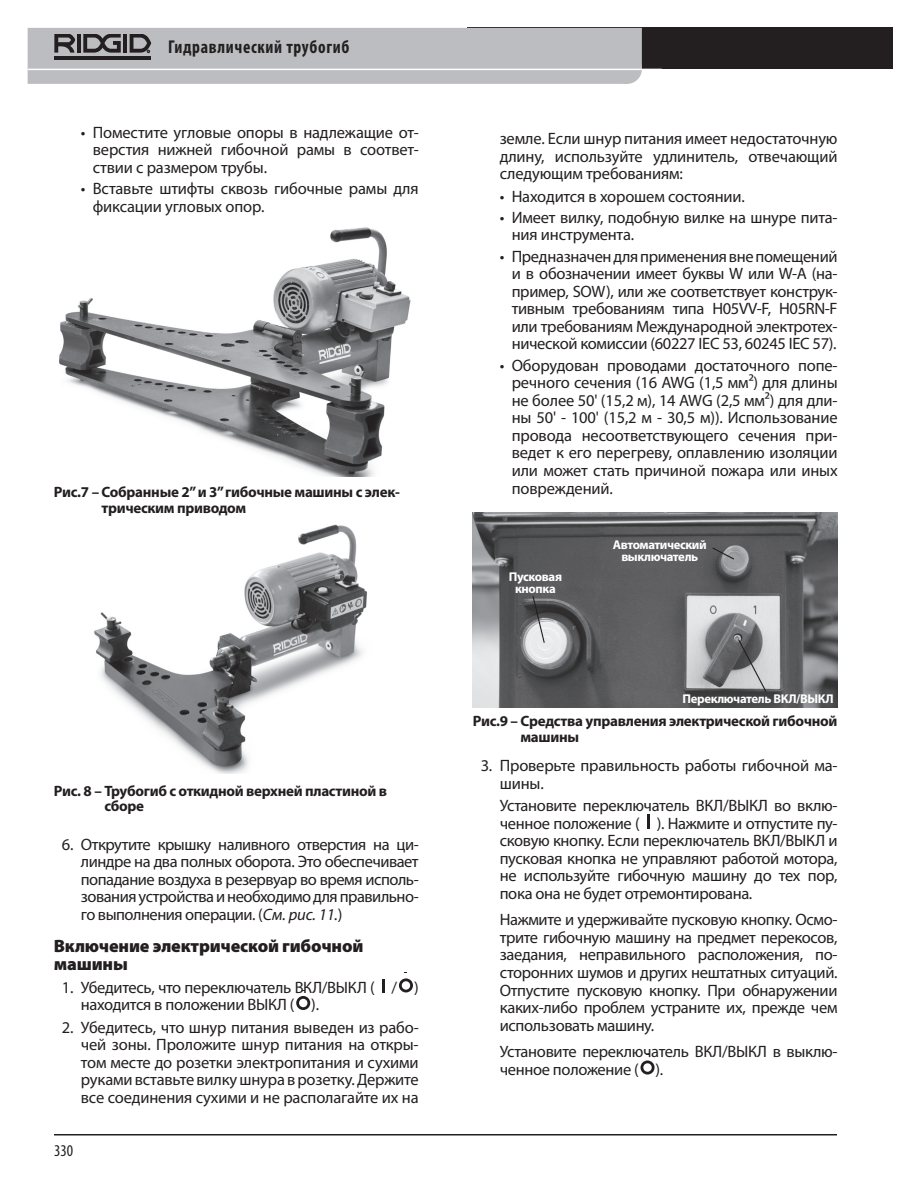
<style>
.page{position:relative;width:918px;height:1188px;background:#fff}
.page>*{position:absolute;margin:0;border:0;box-sizing:border-box;transform-origin:0 0}
.t1{font:700 condensed 18.6px "Myriad Pro";letter-spacing:.04em;color:#231f20;scale:.94 1}
.t2{font:900 17.85px/18px "Myriad Pro";letter-spacing:-.01em;color:#231f20}
.t3{font:16.5px/17.5px "Myriad Pro";letter-spacing:-.015em;color:#231f20;text-align:justify}
.t4{font:condensed 16.5px "Myriad Pro";color:#231f20}
.t5{font:700 15px/15.9px "Myriad Pro";letter-spacing:-.02em;color:#231f20}
.t6{font:700 12.75px/12.8px "Myriad Pro";letter-spacing:-.03em;color:#fff;text-align:center}
.s1{font-style:italic}
</style>
<div class="page">
<div style="left:467px;top:28px;width:425px;height:41px;background:#231f20"></div>
<svg style="left:28px;top:28px;width:614px;height:56px;background:#b7b8bb"></svg>
<hr style="left:54px;top:1134px;width:783px;height:2px;background:#231f20">
<img style="left:59px;top:227px;width:352px;height:249px">
<img style="left:94px;top:524px;width:273px;height:249px">
<hr style="left:382px;top:979px;width:3px;height:14px;background:#231f20">
<svg style="left:399px;top:972px;width:14px;height:20px"></svg>
<svg style="left:296px;top:990px;width:14px;height:20px"></svg>
<img style="left:473px;top:512px;width:365px;height:196px">
<svg style="left:532px;top:595px;width:14px;height:49px"></svg>
<svg style="left:711px;top:546px;width:24px;height:15px"></svg>
<svg style="left:737px;top:638px;width:30px;height:55px;background:#919294"></svg>
<hr style="left:647px;top:814px;width:3px;height:14px;background:#231f20">
<svg style="left:641px;top:1060px;width:14px;height:15px"></svg>
<p class="t1" style="left:168px;top:35px;width:194px">Гидравлический трубогиб</p>
<p class="t3" style="left:93px;top:123px;width:327px;text-indent:-12px">• Поместите угловые опоры в надлежащие от&shy;верстия нижней гибочной рамы в соответ&shy;ствии с размером трубы.</p>
<p class="t3" style="left:93px;top:180px;width:327px;text-indent:-12px">• Вставьте штифты сквозь гибочные рамы для фиксации угловых опор.</p>
<p class="t5" style="left:102px;top:483px;width:300px;text-indent:-48px">Рис.7 – Собранные 2” и 3” гибочные машины с элек&shy;трическим приводом</p>
<p class="t5" style="left:104px;top:782px;width:284px;text-indent:-50px">Рис. 8 – Трубогиб с откидной верхней пластиной в сборе</p>
<p class="t3" style="left:81px;top:835px;width:339px;text-indent:-19px">6. Открутите крышку наливного отверстия на ци&shy;линдре на два полных оборота. Это обеспечивает попадание воздуха в резервуар во время исполь&shy;зования устройства и необходимо для правильно&shy;го выполнения операции. (<span class="s1">См. рис. 11.</span>)</p>
<p class="t2" style="left:54px;top:937px;width:311px">Включение электрической гибочной машины</p>
<p class="t3" style="left:81px;top:978px;width:339px;text-indent:-19px">1. Убедитесь, что переключатель ВКЛ/ВЫКЛ ( / ) находится в положении ВЫКЛ ( ).</p>
<p class="t3" style="left:81px;top:1018px;width:339px;text-indent:-19px">2. Убедитесь, что шнур питания выведен из рабо&shy;чей зоны. Проложите шнур питания на откры&shy;том месте до розетки электропитания и сухими руками вставьте вилку шнура в розетку. Держите все соединения сухими и не располагайте их на</p>
<p class="t4" style="left:54px;top:1141px;width:21px">330</p>
<p class="t3" style="left:500px;top:130px;width:339px">земле. Если шнур питания имеет недостаточную длину, используйте удлинитель, отвечающий следующим требованиям:</p>
<p class="t3" style="left:500px;top:187px;width:247px">• Находится в хорошем состоянии.</p>
<p class="t3" style="left:512px;top:208px;width:327px;text-indent:-12px">• Имеет вилку, подобную вилке на шнуре пита&shy;ния инструмента.</p>
<p class="t3" style="left:512px;top:247px;width:327px;text-indent:-12px">• Предназначендляприменениявнепомещений и в обозначении имеет буквы W или W-A (на&shy;пример, SOW), или же соответствует конструк&shy;тивным требованиям типа H05VV-F, H05RN-F или требованиям Международной электротех&shy;нической комиссии (60227 IEC 53, 60245 IEC 57).</p>
<p class="t3" style="left:512px;top:356px;width:327px;text-indent:-12px">• Оборудован проводами достаточного попе&shy;речного сечения (16 AWG (1,5 мм²) для длины не более 50' (15,2 м), 14 AWG (2,5 мм²) для дли&shy;ны 50' - 100' (15,2 м - 30,5 м)). Использование провода несоответствующего сечения при&shy;ведет к его перегреву, оплавлению изоляции или может стать причиной пожара или иных повреждений.</p>
<p class="t6" style="left:509px;top:569px;width:55px">Пусковая кнопка</p>
<p class="t6" style="left:613px;top:538px;width:95px">Автоматический выключатель</p>
<p class="t6" style="left:683px;top:692px;width:153px">Переключатель ВКЛ/ВЫКЛ</p>
<p class="t5" style="left:521px;top:712px;width:318px;text-indent:-48px">Рис.9 – Средства управления электрической гибочной машины</p>
<p class="t3" style="left:500px;top:757px;width:339px;text-indent:-19px">3. Проверьте правильность работы гибочной ма&shy;шины.</p>
<p class="t3" style="left:500px;top:796px;width:339px">Установите переключатель ВКЛ/ВЫКЛ во вклю&shy;ченное положение ( ). Нажмите и отпустите пу&shy;сковую кнопку. Если переключатель ВКЛ/ВЫКЛ и пусковая кнопка не управляют работой мотора, не используйте гибочную машину до тех пор, пока она не будет отремонтирована.</p>
<p class="t3" style="left:500px;top:911px;width:339px">Нажмите и удерживайте пусковую кнопку. Осмо&shy;трите гибочную машину на предмет перекосов, заедания, неправильного расположения, по&shy;сторонних шумов и других нештатных ситуаций.<br>Отпустите пусковую кнопку. При обнаружении каких-либо проблем устраните их, прежде чем использовать машину.</p>
<p class="t3" style="left:500px;top:1043px;width:339px">Установите переключатель ВКЛ/ВЫКЛ в выклю&shy;ченное положение ( ).</p>
</div>
